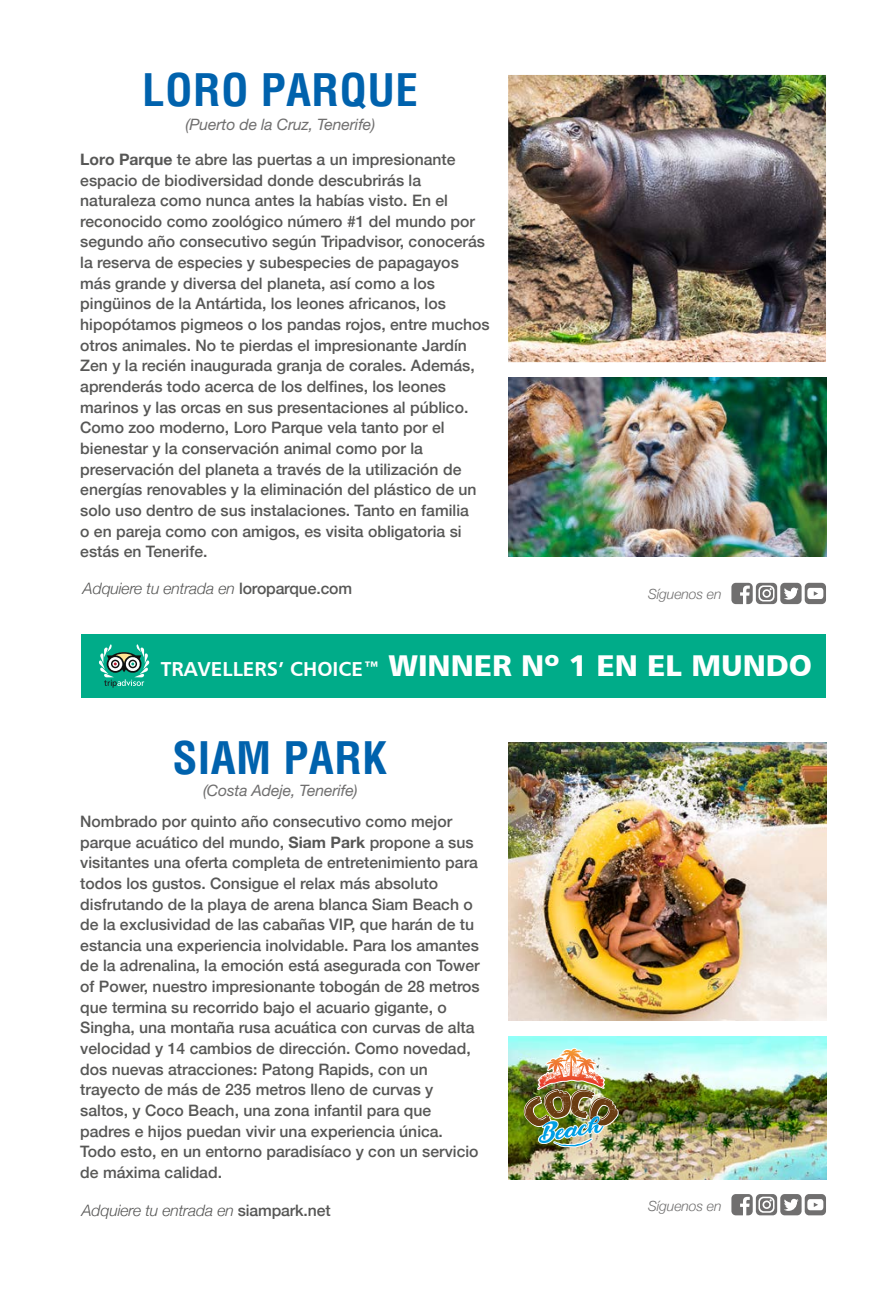
<style>
.page{position:relative;width:893px;height:1290px;background:#fff}
.page>*{position:absolute;margin:0;border:0;box-sizing:border-box;transform-origin:0 0}
.t1{font:700 condensed 43.75px "Helvetica LT Std";letter-spacing:.01em;color:#0062ad}
.t2{font:20.3px "Humanist 777 BT Bold B";color:#fff}
.t3{font:500 15.75px/20.7px "Helvetica Neue";color:#575756}
.t4{font:italic 300 15.75px "Helvetica Neue";letter-spacing:-.01em;color:#575756}
.t5{font:italic 15.75px "Helvetica Neue LT Std";letter-spacing:-.01em;color:#706f6f}
.t6{font:italic 300 14px "Helvetica Neue";letter-spacing:-.01em;color:#706f6f}
.s1{font-weight:700}
.s2{font-weight:500;font-style:normal}
.s3{font-family:"Humanist 777 BT Black B";font-size:30.1px}
</style>
<div class="page">
<div style="left:82px;top:634px;width:744px;height:63px;background:#00ac89"></div>
<svg style="left:99px;top:644px;width:50px;height:44px"></svg>
<svg style="left:731px;top:1194px;width:95px;height:21px"></svg>
<svg style="left:731px;top:583px;width:95px;height:21px"></svg>
<img style="left:508px;top:75px;width:318px;height:287px">
<img style="left:508px;top:377px;width:318px;height:180px">
<img style="left:508px;top:743px;width:318px;height:277px">
<img style="left:508px;top:1036px;width:318px;height:144px">
<img style="left:524px;top:1048px;width:95px;height:99px">
<h1 class="t1" style="left:142px;top:62px;width:277px">LORO PARQUE</h1>
<p class="t5" style="left:186px;top:114px;width:191px">(Puerto de la Cruz, Tenerife)</p>
<p class="t3" style="left:80px;top:148px;width:411px"><span class="s1">Loro Parque</span> te abre las puertas a un impresionante espacio de biodiversidad donde descubrirás la naturaleza como nunca antes la habías visto. En el reconocido como zoológico número #1 del mundo por segundo año consecutivo según Tripadvisor, conocerás la reserva de especies y subespecies de papagayos más grande y diversa del planeta, así como a los pingüinos de la Antártida, los leones africanos, los hipopótamos pigmeos o los pandas rojos, entre muchos otros animales. No te pierdas el impresionante Jardín Zen y la recién inaugurada granja de corales. Además, aprenderás todo acerca de los delfines, los leones marinos y las orcas en sus presentaciones al público.<br>Como zoo moderno, Loro Parque vela tanto por el bienestar y la conservación animal como por la preservación del planeta a través de la utilización de energías renovables y la eliminación del plástico de un solo uso dentro de sus instalaciones. Tanto en familia<br>o en pareja como con amigos, es visita obligatoria si estás en Tenerife.</p>
<p class="t4" style="left:83px;top:576px;width:271px">Adquiere tu entrada en <span class="s2">loroparque.com</span></p>
<p class="t6" style="left:648px;top:583px;width:75px">Síguenos en</p>
<p class="t2" style="left:161px;top:656px;width:653px">TRAVELLERS’ CHOICE™ <span class="s3">WINNER Nº 1 EN EL MUNDO</span></p>
<h1 class="t1" style="left:172px;top:730px;width:216px">SIAM PARK</h1>
<p class="t5" style="left:203px;top:781px;width:156px">(Costa Adeje, Tenerife)</p>
<p class="t3" style="left:80px;top:810px;width:401px">Nombrado por quinto año consecutivo como mejor parque acuático del mundo, <span class="s1">Siam Park</span> propone a sus visitantes una oferta completa de entretenimiento para todos los gustos. Consigue el relax más absoluto disfrutando de la playa de arena blanca Siam Beach o de la exclusividad de las cabañas VIP, que harán de tu estancia una experiencia inolvidable. Para los amantes de la adrenalina, la emoción está asegurada con Tower of Power, nuestro impresionante tobogán de 28 metros que termina su recorrido bajo el acuario gigante, o Singha, una montaña rusa acuática con curvas de alta velocidad y 14 cambios de dirección. Como novedad, dos nuevas atracciones: Patong Rapids, con un trayecto de más de 235 metros lleno de curvas y saltos, y Coco Beach, una zona infantil para que padres e hijos puedan vivir una experiencia única.<br>Todo esto, en un entorno paradisíaco y con un servicio de máxima calidad.</p>
<p class="t4" style="left:82px;top:1198px;width:250px">Adquiere tu entrada en <span class="s2">siampark.net</span></p>
<p class="t6" style="left:648px;top:1194px;width:75px">Síguenos en</p>
</div>
